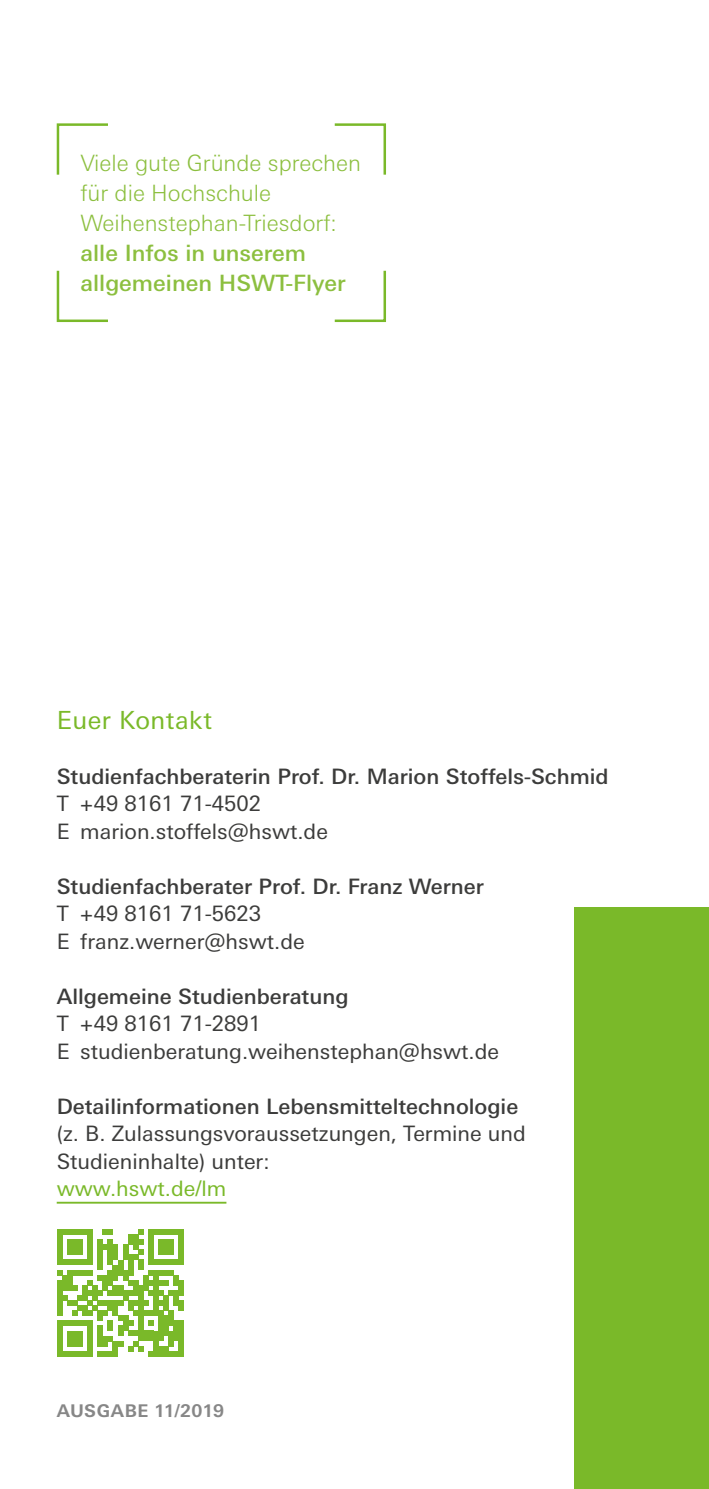
<style>
.page{position:relative;width:709px;height:1489px;background:#fff}
.page>*{position:absolute;margin:0;border:0;box-sizing:border-box;transform-origin:0 0}
.t1{font:25px "Univers Next Pro";letter-spacing:.02em;color:#7ab929}
.t2{font:300 22.5px/30px "Univers Next Pro";color:#8cbf3f}
.t3{font:500 22.5px/30px "Univers Next Pro";color:#8cbf3f}
.t4{font:21.25px/27.5px "Univers Next Pro";color:#3c3c3b}
.t5{font:500 21.25px "Univers Next Pro";color:#3c3c3b}
.t6{font:21.25px "Univers Next Pro";color:#7ab929}
.t7{font:700 17.5px "Univers Next Pro";letter-spacing:.02em;color:#878787}
</style>
<div class="page">
<hr style="left:57px;top:1201px;width:169px;height:2px;background:#7ab929">
<svg style="left:57px;top:1229px;width:127px;height:127px"></svg>
<div style="left:179px;top:1285px;width:5px;height:10px;background:#7ab929"></div>
<div style="left:179px;top:1300px;width:5px;height:10px;background:#7ab929"></div>
<div style="left:179px;top:1320px;width:5px;height:10px;background:#7ab929"></div>
<div style="left:179px;top:1330px;width:5px;height:15px;background:#7ab929"></div>
<div style="left:179px;top:1345px;width:5px;height:11px;background:#7ab929"></div>
<div style="left:574px;top:907px;width:135px;height:581px;background:#7ab929"></div>
<svg style="left:56px;top:123px;width:330px;height:200px"></svg>
<p class="t2" style="left:80px;top:148px;width:282px">Viele gute Gründe sprechen für die Hochschule<br>Weihenstephan-Triesdorf:</p>
<p class="t3" style="left:80px;top:238px;width:267px">alle Infos in unserem allgemeinen HSWT-Flyer</p>
<p class="t1" style="left:57px;top:705px;width:157px">Euer Kontakt</p>
<p class="t5" style="left:57px;top:763px;width:553px">Studienfachberaterin Prof. Dr. Marion Stoffels-Schmid</p>
<p class="t4" style="left:57px;top:790px;width:273px">T +49 8161 71-4502<br>E marion.stoffels@hswt.de</p>
<p class="t5" style="left:57px;top:873px;width:429px">Studienfachberater Prof. Dr. Franz Werner</p>
<p class="t4" style="left:57px;top:900px;width:249px">T +49 8161 71-5623<br>E franz.werner@hswt.de</p>
<p class="t5" style="left:57px;top:983px;width:293px">Allgemeine Studienberatung</p>
<p class="t4" style="left:57px;top:1010px;width:444px">T +49 8161 71-2891<br>E studienberatung.weihenstephan@hswt.de</p>
<p class="t5" style="left:57px;top:1093px;width:463px">Detailinformationen Lebensmitteltechnologie</p>
<p class="t4" style="left:57px;top:1120px;width:470px">(z. B. Zulassungsvoraussetzungen, Termine und<br>Studieninhalte) unter:</p>
<p class="t6" style="left:57px;top:1176px;width:171px">www.hswt.de/lm</p>
<p class="t7" style="left:57px;top:1399px;width:169px">AUSGABE 11/2019</p>
</div>
